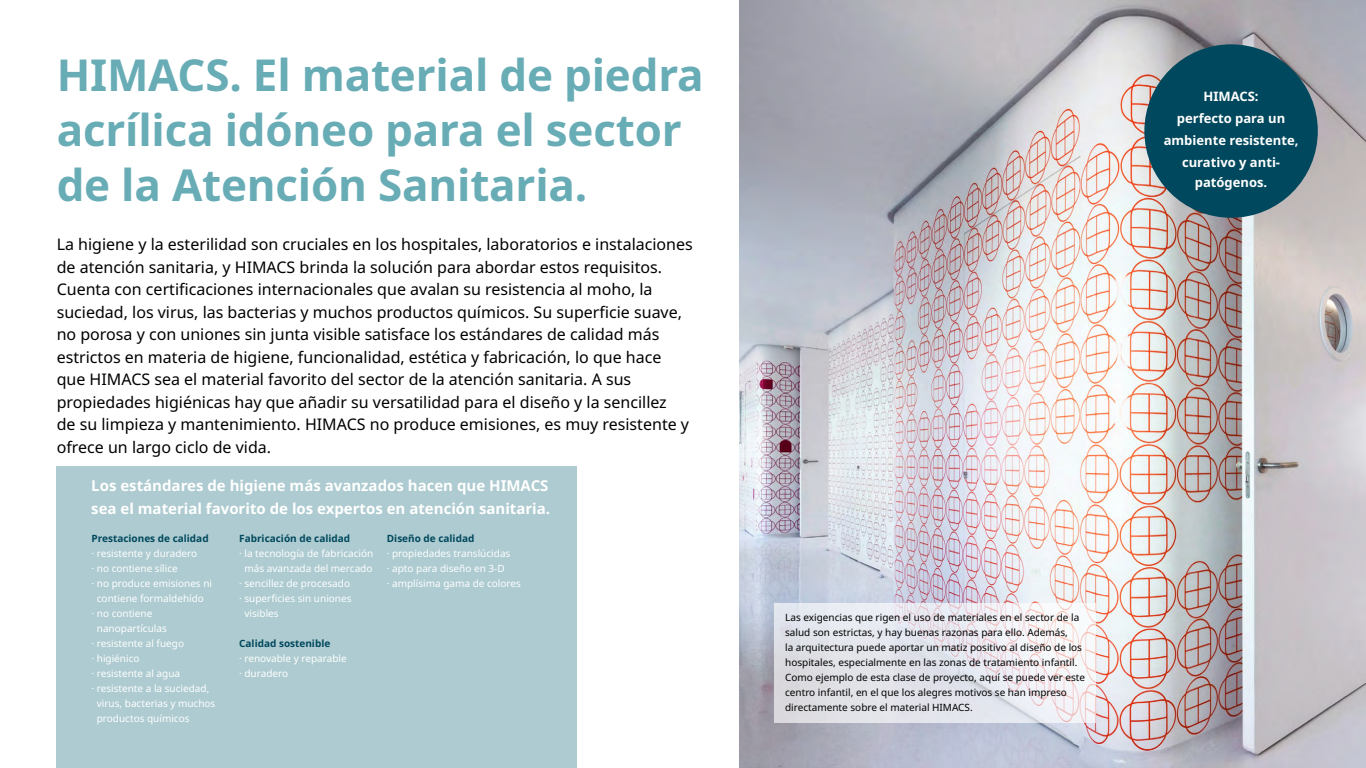
<style>
.page{position:relative;width:1366px;height:768px;background:#fff}
.page>*{position:absolute;margin:0;border:0;box-sizing:border-box;transform-origin:0 0}
.t1{font:700 44px/55px "Noto Sans";letter-spacing:-.005em;color:#68acb6}
.t2{font:16px/22.5px "Noto Sans";color:#000}
.t3{font:700 15px/22.5px "Noto Sans";color:#fff}
.t4{font:700 13px/22px "Noto Sans";color:#fff;text-align:center}
.t5{font:10px/15px "Noto Sans";color:#fff}
.t6{font:10px/15px "Noto Sans";color:#000}
.t7{font:700 10px "Noto Sans";color:#00485d}
</style>
<div class="page">
<img style="left:739px;top:0;width:627px;height:768px">
<svg style="left:774px;top:603px;width:322px;height:120px;fill:#e5e5ec"></svg>
<div style="left:1144px;top:44px;width:174px;height:174px;background:#00485d;border-radius:50%"></div>
<div style="left:56px;top:466px;width:521px;height:302px;background:#adcbd0"></div>
<h1 class="t1" style="left:57px;top:49px;width:649px">HIMACS. El material de piedra acrílica idóneo para el sector de la Atención Sanitaria.</h1>
<p class="t2" style="left:57px;top:234px;width:638px">La higiene y la esterilidad son cruciales en los hospitales, laboratorios e instalaciones de atención sanitaria, y HIMACS brinda la solución para abordar estos requisitos.<br>Cuenta con certificaciones internacionales que avalan su resistencia al moho, la suciedad, los virus, las bacterias y muchos productos químicos. Su superficie suave, no porosa y con uniones sin junta visible satisface los estándares de calidad más estrictos en materia de higiene, funcionalidad, estética y fabricación, lo que hace que HIMACS sea el material favorito del sector de la atención sanitaria. A sus propiedades higiénicas hay que añadir su versatilidad para el diseño y la sencillez<br>de su limpieza y mantenimiento. HIMACS no produce emisiones, es muy resistente y ofrece un largo ciclo de vida.</p>
<p class="t3" style="left:91px;top:475px;width:460px">Los estándares de higiene más avanzados hacen que HIMACS sea el material favorito de los expertos en atención sanitaria.</p>
<p class="t7" style="left:92px;top:531px;width:119px">Prestaciones de calidad</p>
<p class="t5" style="left:92px;top:546px;width:107px">· resistente y duradero</p>
<p class="t5" style="left:92px;top:561px;width:88px">· no contiene sílice</p>
<p class="t5" style="left:92px;top:576px;width:122px">· no produce emisiones ni</p>
<p class="t5" style="left:97px;top:591px;width:109px">contiene formaldehído</p>
<p class="t5" style="left:92px;top:606px;width:62px">· no contiene</p>
<p class="t5" style="left:97px;top:621px;width:72px">nanopartículas</p>
<p class="t5" style="left:92px;top:636px;width:94px">· resistente al fuego</p>
<p class="t5" style="left:92px;top:651px;width:50px">· higiénico</p>
<p class="t5" style="left:92px;top:666px;width:90px">· resistente al agua</p>
<p class="t5" style="left:92px;top:681px;width:119px">· resistente a la suciedad,</p>
<p class="t5" style="left:97px;top:696px;width:120px">virus, bacterias y muchos</p>
<p class="t5" style="left:97px;top:711px;width:94px">productos químicos</p>
<p class="t7" style="left:239px;top:531px;width:112px">Fabricación de calidad</p>
<p class="t5" style="left:239px;top:546px;width:136px">· la tecnología de fabricación</p>
<p class="t5" style="left:245px;top:561px;width:129px">más avanzada del mercado</p>
<p class="t5" style="left:239px;top:576px;width:112px">· sencillez de procesado</p>
<p class="t5" style="left:239px;top:591px;width:114px">· superficies sin uniones</p>
<p class="t5" style="left:245px;top:606px;width:36px">visibles</p>
<p class="t7" style="left:239px;top:636px;width:93px">Calidad sostenible</p>
<p class="t5" style="left:239px;top:651px;width:109px">· renovable y reparable · duradero</p>
<p class="t7" style="left:387px;top:531px;width:89px">Diseño de calidad</p>
<p class="t5" style="left:387px;top:546px;width:136px">· propiedades translúcidas<br>· apto para diseño en 3-D<br>· amplísima gama de colores</p>
<p class="t4" style="left:1164px;top:85px;width:136px">HIMACS:<br>perfecto para un ambiente resistente, curativo y anti-</p>
<p class="t4" style="left:1195px;top:171px;width:74px">patógenos.</p>
<p class="t6" style="left:785px;top:610px;width:302px">Las exigencias que rigen el uso de materiales en el sector de la salud son estrictas, y hay buenas razonas para ello. Además,<br>la arquitectura puede aportar un matiz positivo al diseño de los hospitales, especialmente en las zonas de tratamiento infantil.<br>Como ejemplo de esta clase de proyecto, aquí se puede ver este centro infantil, en el que los alegres motivos se han impreso directamente sobre el material HIMACS.</p>
</div>
